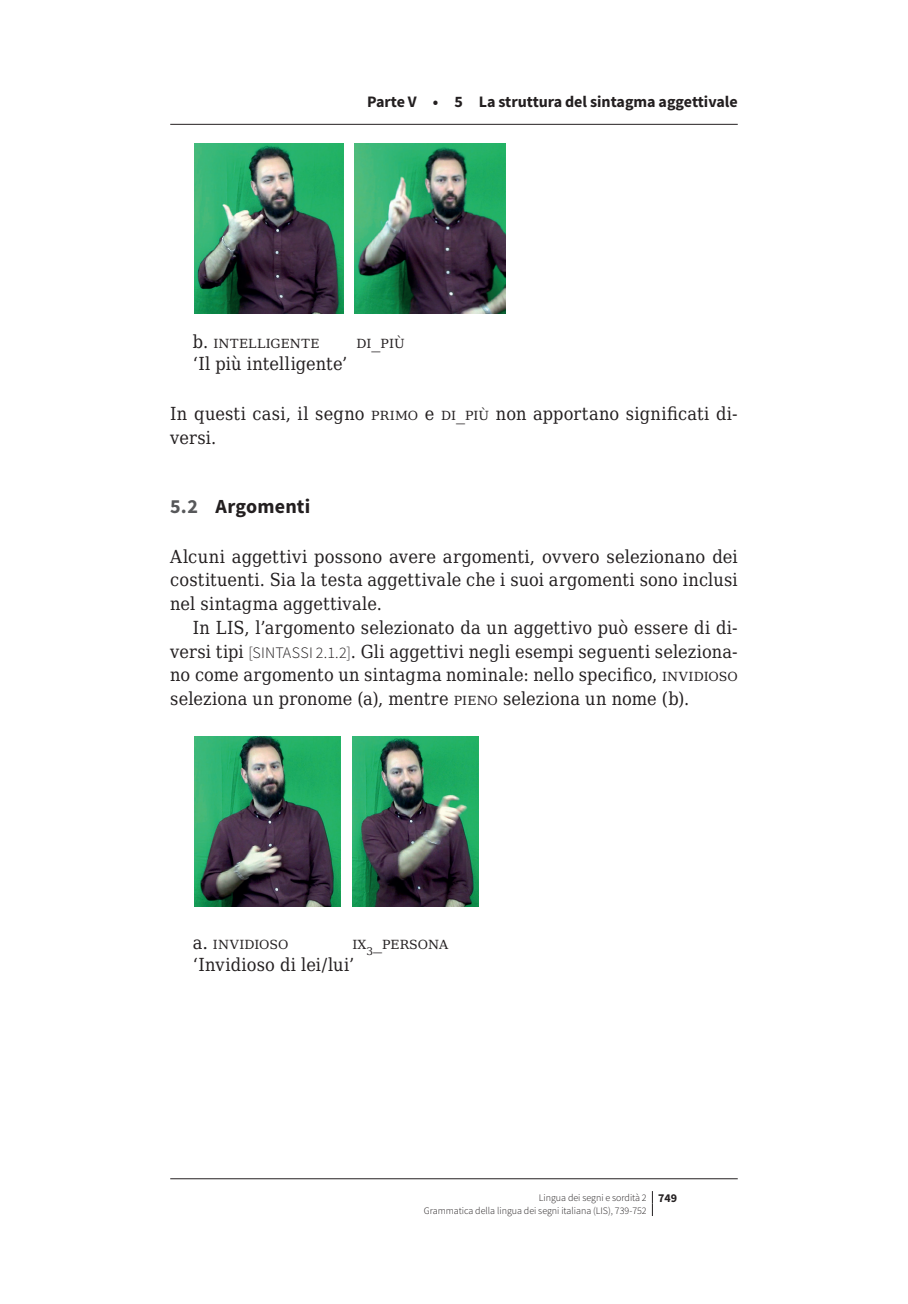
<style>
.page{position:relative;width:908px;height:1304px;background:#fff}
.page>*{position:absolute;margin:0;border:0;box-sizing:border-box;transform-origin:0 0}
.t1{font:700 20px "Source Sans Pro";letter-spacing:.01em;color:#231f20}
.t2{font:18px/23.8px "DejaVu Serif Condensed";letter-spacing:.01em;color:#231f20;text-align:justify}
.t3{font:700 16px "Source Sans Pro";color:#231f20}
.t4{font:12.6px "ECF Serif SC";color:#231f20}
.t5{font:12.6px "ECF Serif SC";letter-spacing:.03em;color:#231f20}
.t6{font:300 10px/12.4px "Source Sans Pro";color:#231f20}
.s1{font-family:"DejaVu Serif Condensed";font-size:18px}
.s2{font-size:18px}
.s3{font-family:"ECF Serif SC";font-size:12.6px}
.s4{font-family:"ECF Serif SC"}
.s5{color:#57585a}
.s6{font-family:"Source Sans Pro";font-weight:300;font-size:16px}
.s7{font-weight:700;font-size:12px}
</style>
<div class="page">
<svg style="left:651px;top:1191px;width:1px;height:25px"></svg>
<img style="left:194px;top:144px;width:149px;height:170px">
<img style="left:355px;top:143px;width:150px;height:171px">
<img style="left:194px;top:736px;width:147px;height:170px">
<img style="left:352px;top:736px;width:126px;height:170px">
<hr style="left:170px;top:124px;width:567px;height:1px;background:#231f20">
<hr style="left:170px;top:1178px;width:567px;height:1px;background:#231f20">
<p class="t3" style="left:367px;top:91px;width:372px">Parte V • 5 La struttura del sintagma aggettivale</p>
<p class="t5" style="left:193px;top:334px;width:128px"><span class="s1">b.</span> INTELLIGENTE</p>
<p class="t4" style="left:356px;top:334px;width:50px">DI<span class="s2">_</span>PIÙ</p>
<p class="t2" style="left:193px;top:351px;width:156px">‘Il più intelligente’</p>
<p class="t2" style="left:170px;top:401px;width:568px">In questi casi, il segno <span class="s3">PRIMO</span> e <span class="s3">DI</span><span class="s4">_</span><span class="s3">PIÙ</span> non apportano significati di&shy;versi.</p>
<p class="t1" style="left:170px;top:493px;width:141px"><span class="s5">5.2</span> Argomenti</p>
<p class="t2" style="left:170px;top:544px;width:568px">Alcuni aggettivi possono avere argomenti, ovvero selezionano dei costituenti. Sia la testa aggettivale che i suoi argomenti sono inclusi nel sintagma aggettivale.</p>
<p class="t2" style="left:170px;top:615px;width:568px;text-indent:23px">In LIS, l’argomento selezionato da un aggettivo può essere di di&shy;versi tipi <span class="s6">[SINTASSI 2.1.2]</span>. Gli aggettivi negli esempi seguenti seleziona&shy;no come argomento un sintagma nominale: nello specifico, <span class="s3">INVIDIOSO </span>seleziona un pronome (a), mentre <span class="s3">PIENO</span> seleziona un nome (b).</p>
<p class="t4" style="left:193px;top:935px;width:97px"><span class="s1">a</span><span class="s2">.</span> INVIDIOSO</p>
<p class="t4" style="left:352px;top:935px;width:97px">IX<sub>3</sub><span class="s2">_</span>PERSONA</p>
<p class="t2" style="left:193px;top:952px;width:163px">‘Invidioso di lei/lui’</p>
<p class="t6" style="left:423px;top:1191px;width:255px;text-indent:115px">Lingua dei segni e sordità 2 <span class="s7">749<br></span>Grammatica della lingua dei segni italiana (LIS), 739-752</p>
</div>
